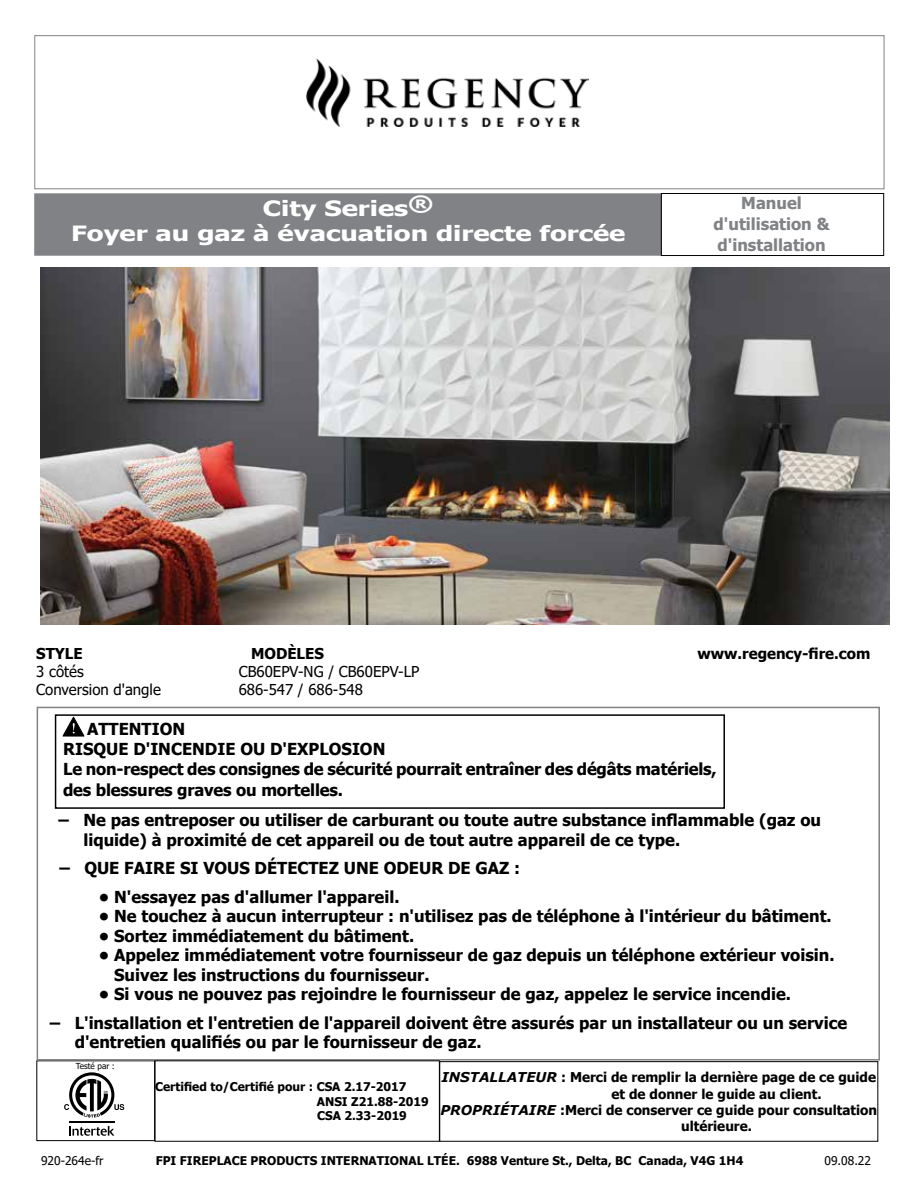
<style>
.page{position:relative;width:918px;height:1188px;background:#fff}
.page>*{position:absolute;margin:0;border:0;box-sizing:border-box;transform-origin:0 0}
.t1{font:700 21px/25.2px "Tahoma";color:#fff;text-align:center;scale:1.3 1}
.t2{font:700 16.5px/19.5px "Tahoma";color:#000}
.t3{font:700 16.5px/21px "Tahoma";color:#808285;text-align:center}
.t4{font:15px "Tahoma";color:#000}
.t5{font:700 15px "Tahoma";color:#000}
.t6{font:700 13.5px "Tahoma";color:#000}
.t7{font:700 12px/14.4px "Tahoma";color:#000}
.t8{font:12px "Tahoma";color:#000}
.t9{font:8.25px "Tahoma";color:#000}
.s1{font-family:"Verdana";font-style:italic}
</style>
<div class="page">
<div style="left:440px;top:1061px;width:438px;height:80px;border:1px solid #000"></div>
<div style="left:34px;top:193px;width:628px;height:63px;background:#808285;border:2px solid #808285"></div>
<div style="left:661px;top:193px;width:223px;height:63px;border:1px solid #000"></div>
<div style="left:35px;top:35px;width:849px;height:154px;border:1px solid #808285"></div>
<div style="left:37px;top:1061px;width:118px;height:80px;border:1px solid #000"></div>
<img style="left:307px;top:58px;width:281px;height:68px">
<svg style="left:69px;top:1126px;width:45px;height:10px"></svg>
<hr style="left:69px;top:1121px;width:45px;height:1px;background:#000">
<svg style="left:64px;top:1072px;width:60px;height:46px"></svg>
<div style="left:37px;top:707px;width:843px;height:354px;border:2px solid #808285"></div>
<svg style="left:63px;top:717px;width:21px;height:19px"></svg>
<div style="left:55px;top:714px;width:670px;height:95px;border:2px solid #000"></div>
<svg style="left:45px;top:624px;width:105px;height:1px"></svg>
<img style="left:40px;top:268px;width:849px;height:356px">
<p class="t1" style="left:71px;top:196px;width:428px">City Series®<br>Foyer au gaz à évacuation directe forcée</p>
<p class="t3" style="left:714px;top:193px;width:117px">Manuel d'utilisation &amp; d'installation</p>
<p class="t5" style="left:36px;top:643px;width:48px">STYLE</p>
<p class="t5" style="left:251px;top:643px;width:74px">MODÈLES</p>
<p class="t4" style="left:36px;top:662px;width:49px">3 côtés</p>
<p class="t4" style="left:239px;top:662px;width:182px">CB60EPV-NG / CB60EPV-LP</p>
<p class="t4" style="left:36px;top:680px;width:126px">Conversion d'angle</p>
<p class="t4" style="left:239px;top:680px;width:126px">686-547 / 686-548</p>
<p class="t5" style="left:698px;top:643px;width:174px">www.regency-fire.com</p>
<p class="t2" style="left:63px;top:720px;width:655px;text-indent:24px">ATTENTION<br>RISQUE D'INCENDIE OU D'EXPLOSION<br>Le non-respect des consignes de sécurité pourrait entraîner des dégâts matériels,</p>
<p class="t2" style="left:63px;top:781px;width:281px">des blessures graves ou mortelles.</p>
<p class="t2" style="left:83px;top:811px;width:739px;text-indent:-25px">– Ne pas entreposer ou utiliser de carburant ou toute autre substance inflammable (gaz ou liquide) à proximité de cet appareil ou de tout autre appareil de ce type.</p>
<p class="t2" style="left:59px;top:859px;width:462px">– QUE FAIRE SI VOUS DÉTECTEZ UNE ODEUR DE GAZ :</p>
<p class="t2" style="left:99px;top:888px;width:302px">• N'essayez pas d'allumer l'appareil.</p>
<p class="t2" style="left:99px;top:907px;width:734px">• Ne touchez à aucun interrupteur : n'utilisez pas de téléphone à l'intérieur du bâtiment.</p>
<p class="t2" style="left:99px;top:927px;width:317px">• Sortez immédiatement du bâtiment.</p>
<p class="t2" style="left:114px;top:946px;width:722px;text-indent:-15px">• Appelez immédiatement votre fournisseur de gaz depuis un téléphone extérieur voisin.<br>Suivez les instructions du fournisseur.</p>
<p class="t2" style="left:99px;top:985px;width:694px">• Si vous ne pouvez pas rejoindre le fournisseur de gaz, appelez le service incendie.</p>
<p class="t2" style="left:75px;top:1014px;width:774px;text-indent:-25px">– L'installation et l'entretien de l'appareil doivent être assurés par un installateur ou un service d'entretien qualifiés ou par le fournisseur de gaz.</p>
<p class="t9" style="left:76px;top:1061px;width:41px">Testé par :</p>
<p class="t7" style="left:317px;top:1080px;width:113px;text-indent:-162px">Certified to/Certifié pour : CSA 2.17-2017<br>ANSI Z21.88-2019<br>CSA 2.33-2019</p>
<p class="t6" style="left:441px;top:1068px;width:436px"><span class="s1">INSTALLATEUR</span> : Merci de remplir la dernière page de ce guide</p>
<p class="t6" style="left:611px;top:1084px;width:212px">et de donner le guide au client.</p>
<p class="t6" style="left:440px;top:1100px;width:438px"><span class="s1">PROPRIÉTAIRE</span> :Merci de conserver ce guide pour consultation</p>
<p class="t6" style="left:681px;top:1117px;width:73px">ultérieure.</p>
<p class="t8" style="left:41px;top:1152px;width:64px">920-264e-fr</p>
<p class="t7" style="left:156px;top:1154px;width:589px">FPI FIREPLACE PRODUCTS INTERNATIONAL LTÉE. 6988 Venture St., Delta, BC Canada, V4G 1H4</p>
<p class="t8" style="left:825px;top:1152px;width:48px">09.08.22</p>
</div>
